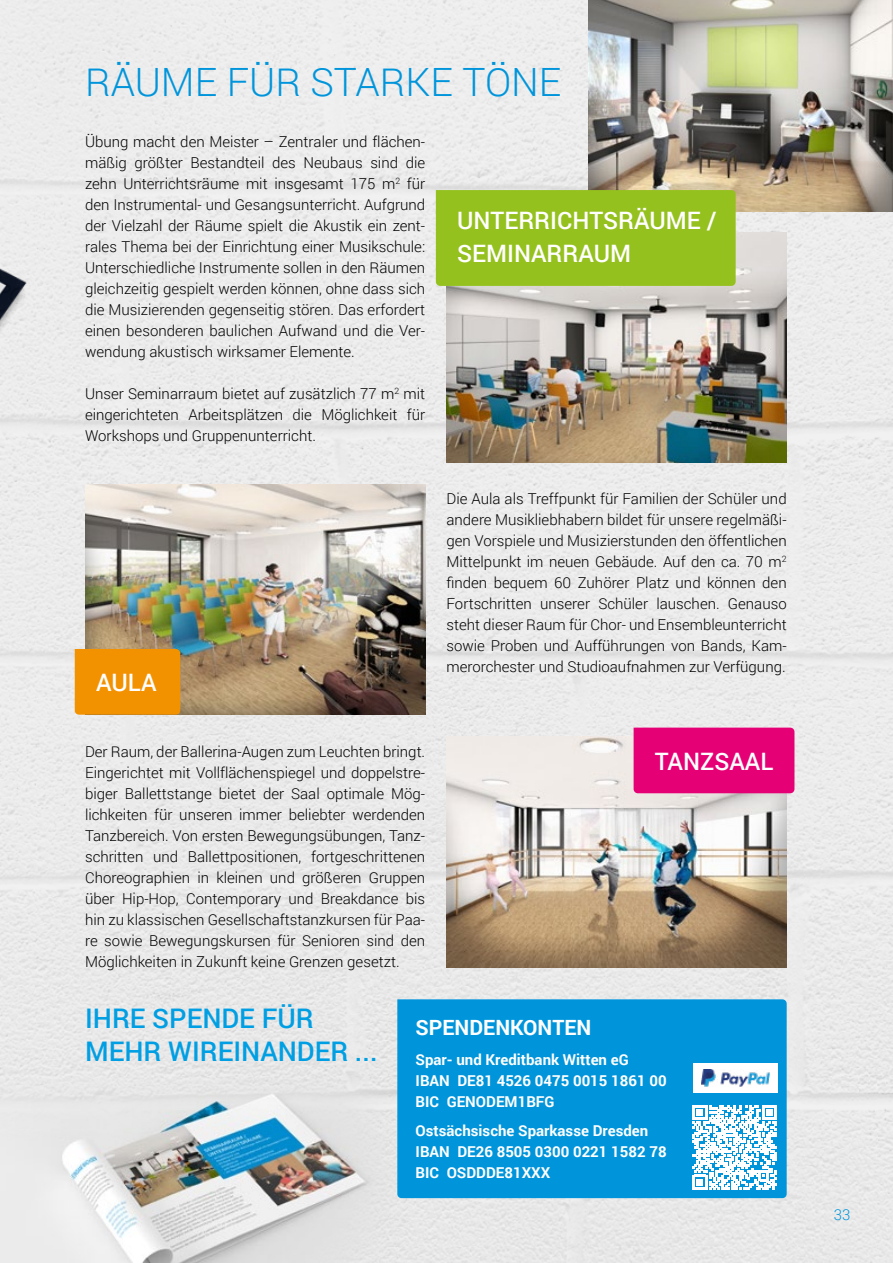
<style>
.page{position:relative;width:893px;height:1263px;background:#ebebeb}
.page>*{position:absolute;margin:0;border:0;box-sizing:border-box;transform-origin:0 0}
.t1{font:300 39px "Roboto";color:#0095db}
.t2{font:500 27px/32.4px "Roboto";color:#009fe3}
.t3{font:500 24px/33px "Roboto";color:#fff}
.t4{font:700 21px "Roboto";color:#fff}
.t5{font:300 15px/21px "Roboto";color:#000;text-align:justify}
.t6{font:700 15px/21px "Roboto";color:#fff}
.t7{font:300 15px "Roboto";color:#0095db}
</style>
<div class="page">
<img style="left:589px;top:0;width:304px;height:211px">
<img style="left:446px;top:736px;width:341px;height:231px">
<img style="left:0;top:1020px;width:410px;height:243px">
<img style="left:446px;top:232px;width:341px;height:231px">
<div style="left:397px;top:999px;width:390px;height:199px;background:#0095db"></div>
<img style="left:85px;top:484px;width:340px;height:231px">
<div style="left:436px;top:190px;width:300px;height:96px;background:#95c11f"></div>
<div style="left:75px;top:649px;width:105px;height:66px;background:#f39200"></div>
<div style="left:634px;top:728px;width:160px;height:65px;background:#e60076"></div>
<img style="left:0;top:482px;width:5px;height:59px">
<img style="left:0;top:61px;width:85px;height:421px">
<svg style="left:693px;top:1105px;width:83px;height:84px"></svg>
<div style="left:693px;top:1063px;width:85px;height:30px;background:#fff"></div>
<img style="left:702px;top:1069px;width:68px;height:18px">
<h1 class="t1" style="left:85px;top:55px;width:478px">RÄUME FÜR STARKE TÖNE</h1>
<p class="t5" style="left:85px;top:131px;width:342px">Übung macht den Meister – Zentraler und flächen&shy;mäßig größter Bestandteil des Neubaus sind die zehn Unterrichtsräume mit insgesamt 175 m<sup>2</sup> für den Instrumental- und Gesangsunterricht. Aufgrund der Vielzahl der Räume spielt die Akustik ein zent&shy;rales Thema bei der Einrichtung einer Musikschule:<br>Unterschiedliche Instrumente sollen in den Räumen gleichzeitig gespielt werden können, ohne dass sich die Musizierenden gegenseitig stören. Das erfordert einen besonderen baulichen Aufwand und die Ver&shy;wendung akustisch wirksamer Elemente.</p>
<p class="t5" style="left:85px;top:383px;width:342px">Unser Seminarraum bietet auf zusätzlich 77 m<sup>2</sup> mit eingerichteten Arbeitsplätzen die Möglichkeit für Workshops und Gruppenunterricht.</p>
<h3 class="t3" style="left:96px;top:665px;width:62px">AULA</h3>
<p class="t5" style="left:85px;top:741px;width:342px">Der Raum, der Ballerina-Augen zum Leuchten bringt.<br>Eingerichtet mit Vollflächenspiegel und doppelstre&shy;biger Ballettstange bietet der Saal optimale Mög&shy;lichkeiten für unseren immer beliebter werdenden Tanzbereich. Von ersten Bewegungsübungen, Tanz&shy;schritten und Ballettpositionen, fortgeschrittenen Choreographien in kleinen und größeren Gruppen über Hip-Hop, Contemporary und Breakdance bis hin zu klassischen Gesellschaftstanzkursen für Paa&shy;re sowie Bewegungskursen für Senioren sind den Möglichkeiten in Zukunft keine Grenzen gesetzt.</p>
<h3 class="t3" style="left:457px;top:203px;width:261px">UNTERRICHTSRÄUME /<br>SEMINARRAUM</h3>
<p class="t5" style="left:446px;top:488px;width:342px">Die Aula als Treffpunkt für Familien der Schüler und andere Musikliebhabern bildet für unsere regelmäßi&shy;gen Vorspiele und Musizierstunden den öffentlichen Mittelpunkt im neuen Gebäude. Auf den ca. 70 m<sup>2 </sup>finden bequem 60 Zuhörer Platz und können den Fortschritten unserer Schüler lauschen. Genauso steht dieser Raum für Chor- und Ensembleunterricht sowie Proben und Aufführungen von Bands, Kam&shy;merorchester und Studioaufnahmen zur Verfügung.</p>
<h3 class="t3" style="left:655px;top:744px;width:120px">TANZSAAL</h3>
<h2 class="t2" style="left:85px;top:1001px;width:294px">IHRE SPENDE FÜR<br>MEHR WIREINANDER ...</h2>
<h3 class="t4" style="left:416px;top:1013px;width:177px">SPENDENKONTEN</h3>
<p class="t6" style="left:416px;top:1048px;width:253px">Spar- und Kreditbank Witten eG<br>IBAN DE81 4526 0475 0015 1861 00<br>BIC GENODEM1BFG</p>
<p class="t6" style="left:416px;top:1120px;width:253px">Ostsächsische Sparkasse Dresden<br>IBAN DE26 8505 0300 0221 1582 78<br>BIC OSDDDE81XXX</p>
<p class="t7" style="left:834px;top:1205px;width:18px">33</p>
</div>
